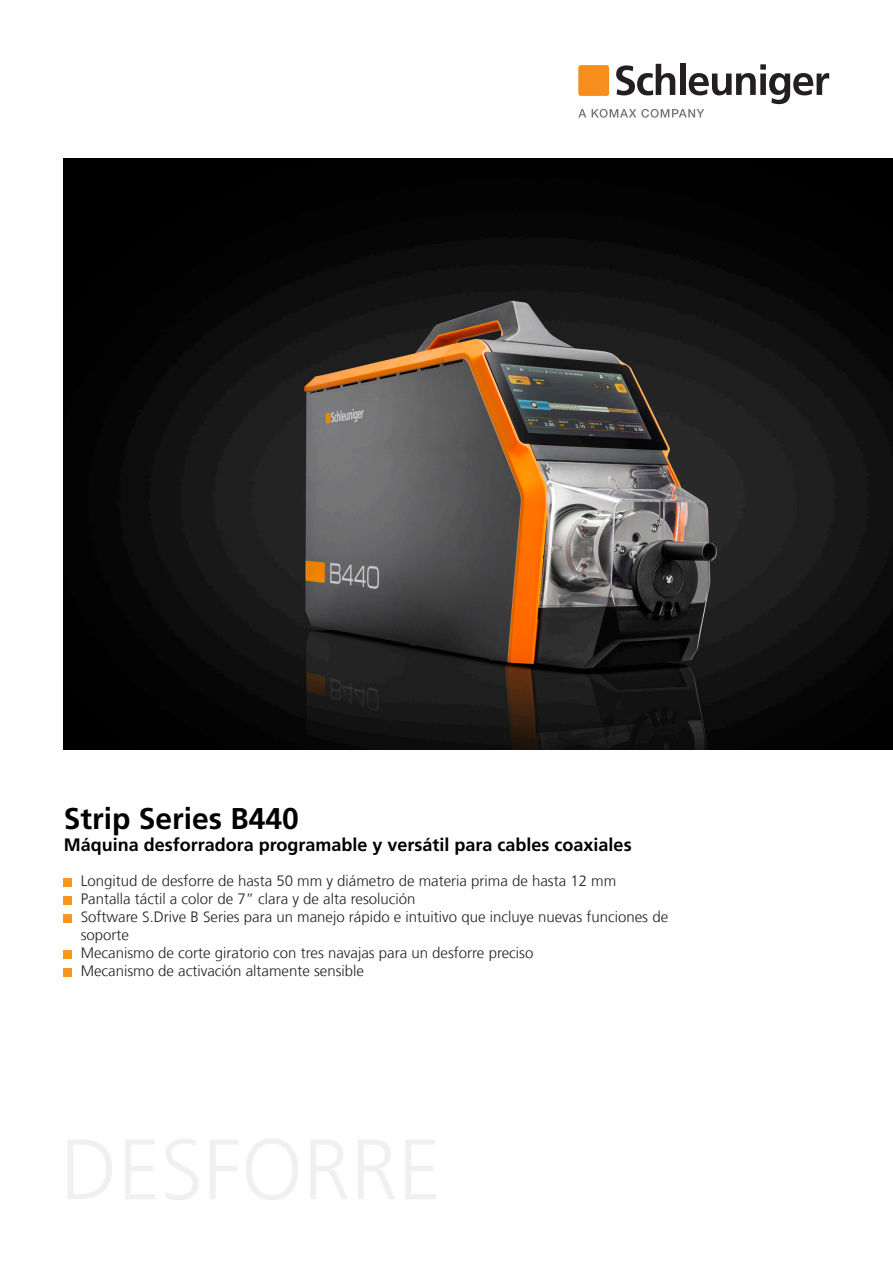
<style>
.page{position:relative;width:893px;height:1263px;background:#fff}
.page>*{position:absolute;margin:0;border:0;box-sizing:border-box;transform-origin:0 0}
.t1{font:700 30px "Frutiger LT Com";color:#000}
.t2{font:700 18px "Frutiger LT Com";color:#000}
.copy{font:300 15px "Frutiger LT Com";color:#231f20}
</style>
<div class="page">
<svg style="left:578px;top:109px;width:8px;height:8px"></svg>
<svg style="left:592px;top:64px;width:237px;height:54px"></svg>
<div style="left:578px;top:65px;width:31px;height:31px;background:#f68e1e;border-radius:3px"></div>
<div style="left:64px;top:878px;width:8px;height:8px;background:#f7971d"></div>
<div style="left:64px;top:896px;width:8px;height:8px;background:#f7971d"></div>
<div style="left:64px;top:914px;width:8px;height:8px;background:#f7971d"></div>
<div style="left:64px;top:950px;width:8px;height:8px;background:#f7971d"></div>
<div style="left:64px;top:968px;width:8px;height:8px;background:#f7971d"></div>
<img style="left:64px;top:158px;width:829px;height:591px">
<p class="t1" style="left:64px;top:801px;width:237px">Strip Series B440</p>
<p class="t2" style="left:64px;top:834px;width:569px">Máquina desforradora programable y versátil para cables coaxiales</p>
<p class="copy" style="left:81px;top:872px;width:537px">Longitud de desforre de hasta 50 mm y diámetro de materia prima de hasta 12 mm</p>
<p class="copy" style="left:81px;top:890px;width:336px">Pantalla táctil a color de 7” clara y de alta resolución</p>
<p class="copy" style="left:81px;top:908px;width:589px">Software S.Drive B Series para un manejo rápido e intuitivo que incluye nuevas funciones de</p>
<p class="copy" style="left:81px;top:926px;width:50px">soporte</p>
<p class="copy" style="left:81px;top:944px;width:454px">Mecanismo de corte giratorio con tres navajas para un desforre preciso</p>
<p class="copy" style="left:81px;top:962px;width:285px">Mecanismo de activación altamente sensible</p>
</div>
